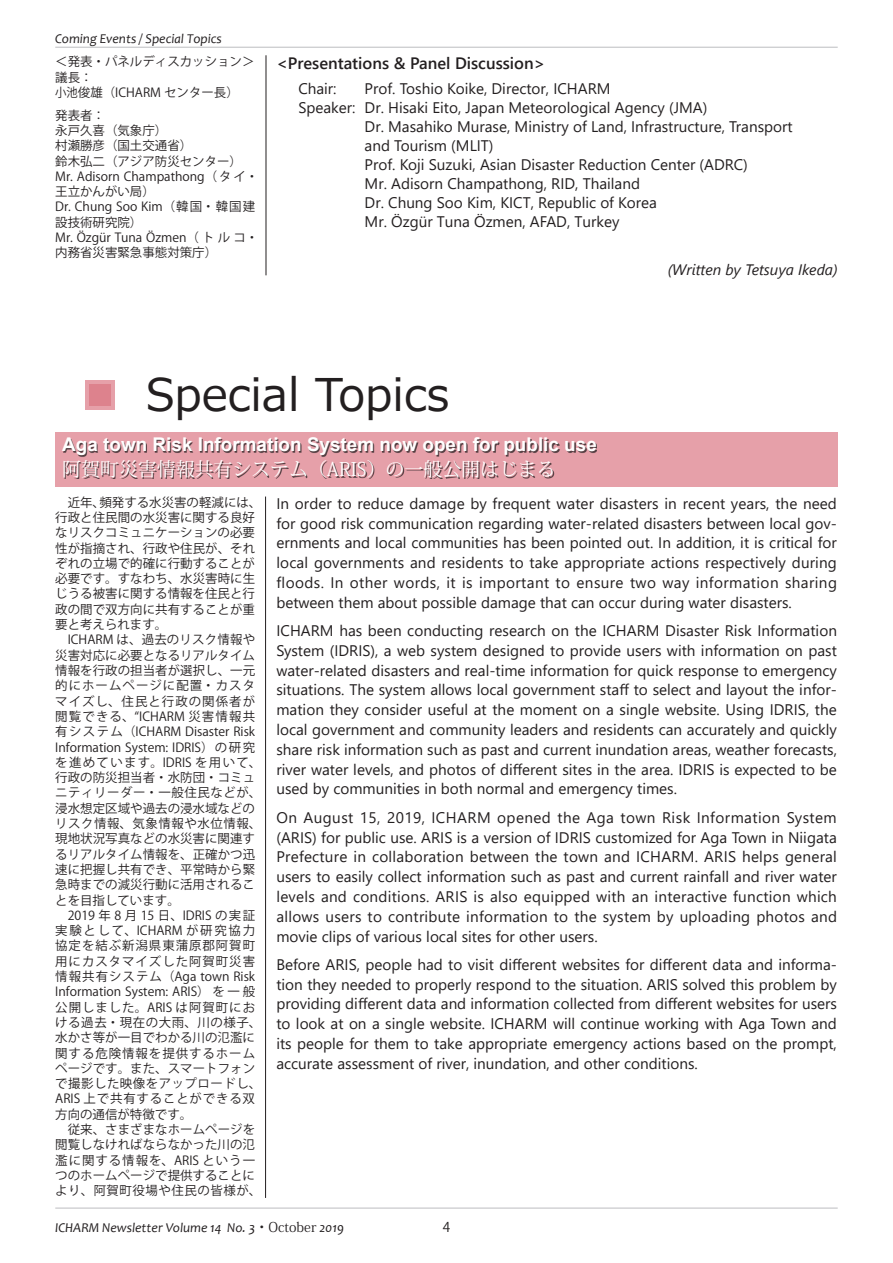
<style>
.page{position:relative;width:893px;height:1263px;background:#fff}
.page>*{position:absolute;margin:0;border:0;box-sizing:border-box;transform-origin:0 0}
.t1{font:45px "Meiryo";color:#231f20}
.t2{font:700 18.9px "Arial";color:#fff}
.t3{font:18.9px "Koz Min Pro";color:#fff}
.t4{font:600 16.5px "Segoe UI";color:#231f20}
.t5{font:15.3px/19.8px "Segoe UI";color:#231f20;text-align:justify}
.t6{font:italic 15.15px "Segoe UI";color:#231f20}
.t7{font:italic 13.5px "Candara";color:#231f20}
.t8{font:13.5px "Koz Go Pro";color:#231f20}
.t9{font:12.45px/15.3px "Koz Go Pro";letter-spacing:.005em;color:#231f20}
.s1{font-family:"Koz Min Pro";font-style:normal}
</style>
<div class="page">
<div style="left:85px;top:380px;width:30px;height:30px;background:#e6a0a9"></div>
<div style="left:89px;top:385px;width:22px;height:21px;background:#dd828d"></div>
<div style="left:55px;top:432px;width:783px;height:54px;background:#e6a0a9"></div>
<div style="left:64px;top:439px;width:533px;height:40px;background:#231f20;opacity:.75"></div>
<hr style="left:266px;top:55px;width:1px;height:220px;background:#231f20">
<hr style="left:265px;top:496px;width:1px;height:702px;background:#231f20">
<hr style="left:55px;top:1208px;width:783px;height:1px;background:#bcbdc0">
<hr style="left:55px;top:47px;width:783px;height:1px;background:#bcbdc0">
<p class="t7" style="left:55px;top:30px;width:168px">Coming Events / Special Topics</p>
<p class="t9" style="left:55px;top:54px;width:201px">＜発表・パネルディスカッション＞議長：<br>小池俊雄（ICHARM センター長）</p>
<p class="t9" style="left:55px;top:108px;width:204px">発表者：<br>永戸久喜（気象庁）<br>村瀬勝彦（国土交通省）<br>鈴木弘二（アジア防災センター）<br>Mr. Adisorn Champathong（タイ・王立かんがい局）<br>Dr. Chung Soo Kim（韓国・韓国建設技術研究院）<br>Mr. Özgür Tuna Özmen（トルコ・内務省災害緊急事態対策庁）</p>
<p class="t4" style="left:276px;top:48px;width:270px">&lt;Presentations &amp; Panel Discussion&gt;</p>
<p class="t5" style="left:365px;top:78px;width:429px;line-height:19px;text-align:left">Prof. Toshio Koike, Director, ICHARM<br>Dr. Hisaki Eito, Japan Meteorological Agency (JMA)<br>Dr. Masahiko Murase, Ministry of Land, Infrastructure, Transport and Tourism (MLIT)<br>Prof. Koji Suzuki, Asian Disaster Reduction Center (ADRC)<br>Mr. Adisorn Champathong, RID, Thailand<br>Dr. Chung Soo Kim, KICT, Republic of Korea<br>Mr. Özgür Tuna Özmen, AFAD, Turkey</p>
<p class="t5" style="left:298px;top:78px;width:59px;line-height:19px">Chair:<br>Speaker:</p>
<p class="t6" style="left:668px;top:255px;width:172px">(Written by Tetsuya Ikeda)</p>
<h1 class="t1" style="left:146px;top:363px;width:305px">Special Topics</h1>
<p class="t2" style="left:62px;top:431px;width:536px">Aga town Risk Information System now open for public use</p>
<p class="t3" style="left:62px;top:455px;width:495px">阿賀町災害情報共有システム（ARIS）の一般公開はじまる</p>
<p class="t9" style="left:55px;top:495px;width:208px">　近年、頻発する水災害の軽減には、行政と住民間の水災害に関する良好なリスクコミュニケーションの必要性が指摘され、行政や住民が、それぞれの立場で的確に行動することが必要です。すなわち、水災害時に生じうる被害に関する情報を住民と行政の間で双方向に共有することが重要と考えられます。<br>　ICHARM は、過去のリスク情報や災害対応に必要となるリアルタイム情報を行政の担当者が選択し、一元的にホームページに配置・カスタマイズし、住民と行政の関係者が閲覧できる、“ICHARM 災害情報共有システム（ICHARM Disaster Risk<br>Information System: IDRIS）の研究を進めています。IDRIS を用いて、行政の防災担当者・水防団・コミュニティリーダー・一般住民などが、浸水想定区域や過去の浸水域などのリスク情報、気象情報や水位情報、現地状況写真などの水災害に関連するリアルタイム情報を、正確かつ迅速に把握し共有でき、平常時から緊急時までの減災行動に活用されることを目指しています。<br>　2019 年 8 月 15 日、IDRIS の実証実験として、ICHARM が研究協力協定を結ぶ新潟県東蒲原郡阿賀町用にカスタマイズした阿賀町災害情報共有システム（Aga town Risk<br>Information System: ARIS）を一般公開しました。ARIS は阿賀町における過去・現在の大雨、川の様子、水かさ等が一目でわかる川の氾濫に関する危険情報を提供するホームページです。また、スマートフォンで撮影した映像をアップロードし、<br>ARIS 上で共有することができる双方向の通信が特徴です。<br>　従来、さまざまなホームページを閲覧しなければならなかった川の氾濫に関する情報を、ARIS という一つのホームページで提供することにより、阿賀町役場や住民の皆様が、</p>
<p class="t5" style="left:276px;top:492px;width:562px">In order to reduce damage by frequent water disasters in recent years, the need for good risk communication regarding water-related disasters between local gov&shy;ernments and local communities has been pointed out. In addition, it is critical for local governments and residents to take appropriate actions respectively during floods. In other words, it is important to ensure two way information sharing between them about possible damage that can occur during water disasters.</p>
<p class="t5" style="left:276px;top:619px;width:562px">ICHARM has been conducting research on the ICHARM Disaster Risk Information System (IDRIS), a web system designed to provide users with information on past water-related disasters and real-time information for quick response to emergency situations. The system allows local government staff to select and layout the infor&shy;mation they consider useful at the moment on a single website. Using IDRIS, the local government and community leaders and residents can accurately and quickly share risk information such as past and current inundation areas, weather forecasts, river water levels, and photos of different sites in the area. IDRIS is expected to be used by communities in both normal and emergency times.</p>
<p class="t5" style="left:276px;top:806px;width:562px">On August 15, 2019, ICHARM opened the Aga town Risk Information System (ARIS) for public use. ARIS is a version of IDRIS customized for Aga Town in Niigata Prefecture in collaboration between the town and ICHARM. ARIS helps general users to easily collect information such as past and current rainfall and river water levels and conditions. ARIS is also equipped with an interactive function which allows users to contribute information to the system by uploading photos and movie clips of various local sites for other users.</p>
<p class="t5" style="left:276px;top:953px;width:562px">Before ARIS, people had to visit different websites for different data and informa&shy;tion they needed to properly respond to the situation. ARIS solved this problem by providing different data and information collected from different websites for users to look at on a single website. ICHARM will continue working with Aga Town and its people for them to take appropriate emergency actions based on the prompt, accurate assessment of river, inundation, and other conditions.</p>
<p class="t7" style="left:55px;top:1219px;width:290px">ICHARM Newsletter Volume 14 No. 3<span class="s1">・October</span> 2019</p>
<p class="t8" style="left:443px;top:1219px;width:9px">4</p>
</div>
